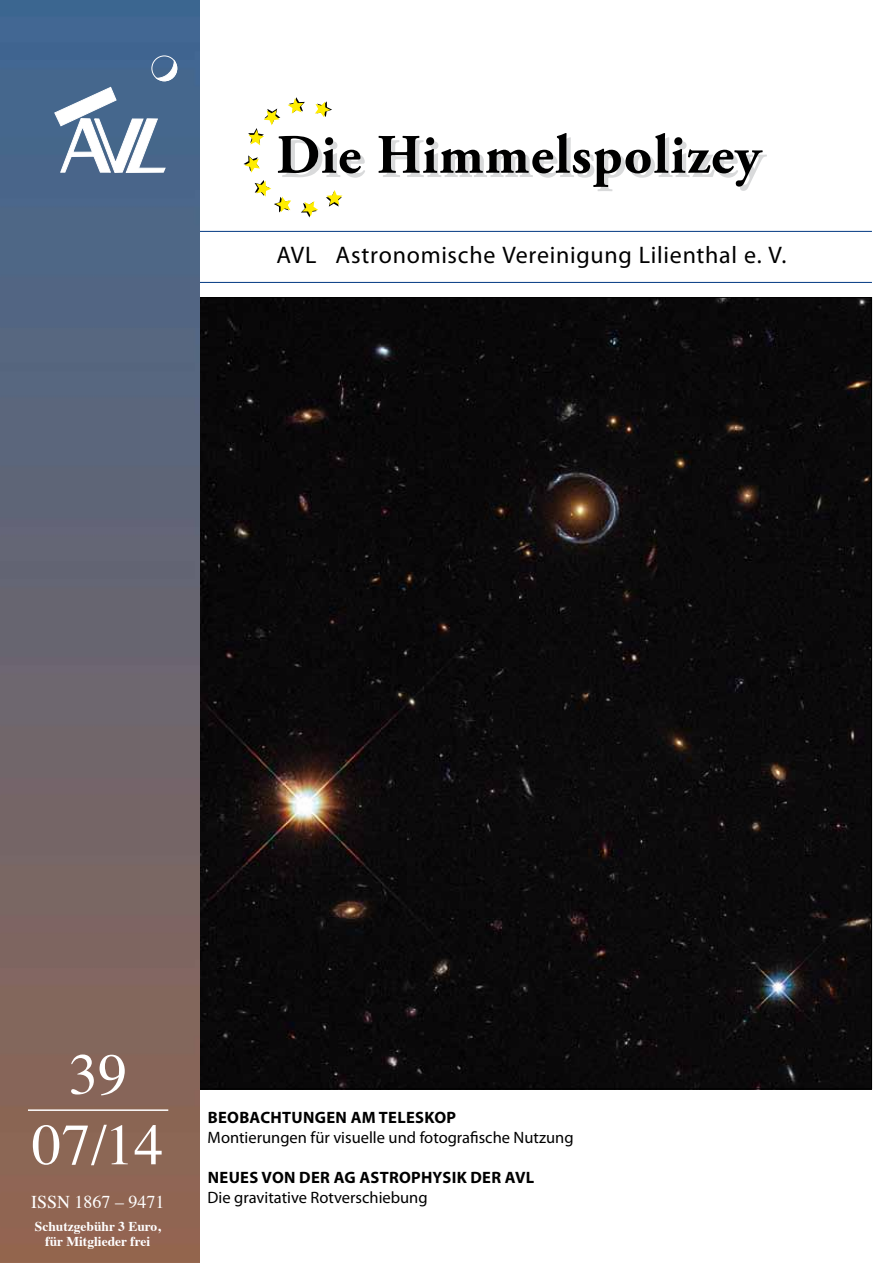
<style>
.page{position:relative;width:893px;height:1263px;background:#fff}
.page>*{position:absolute;margin:0;border:0;box-sizing:border-box;transform-origin:0 0}
.t1{font:58.5px/70.2px "Times";color:#fff;text-align:center}
.t2{font:700 55.5px "Adobe Garamond Pro";letter-spacing:.02em;color:#000}
.t3{font:24px "Myriad Pro";letter-spacing:.03em;color:#000}
.t4{font:18px "Times";color:#fff}
.t5{font:16.5px "Myriad Pro";color:#000}
.t6{font:700 16.5px "Myriad Pro";letter-spacing:.02em;color:#000}
.t7{font:700 13.5px/14.7px "Times";color:#fff;text-align:center}
</style>
<div class="page">
<hr style="left:173px;top:231px;width:699px;height:1px;background:#003882">
<hr style="left:172px;top:282px;width:700px;height:1px;background:#003882">
<img style="left:199px;top:299px;width:671px;height:788px">
<svg style="left:326px;top:190px;width:16px;height:17px"></svg>
<svg style="left:301px;top:201px;width:17px;height:16px"></svg>
<svg style="left:255px;top:180px;width:36px;height:32px"></svg>
<svg style="left:244px;top:155px;width:16px;height:18px"></svg>
<svg style="left:248px;top:109px;width:32px;height:36px"></svg>
<svg style="left:288px;top:97px;width:17px;height:17px"></svg>
<svg style="left:315px;top:101px;width:17px;height:16px"></svg>
<img style="left:0;top:0;width:199px;height:1263px">
<hr style="left:28px;top:1109px;width:140px;height:2px;background:#fff">
<svg style="left:156px;top:61px;width:21px;height:20px"></svg>
<div style="left:151px;top:56px;width:26px;height:25px;border:1px solid #fff;border-radius:50%"></div>
<svg style="left:54px;top:87px;width:111px;height:86px"></svg>
<h2 class="t2" style="left:276px;top:123px;width:486px">Die Himmelspolizey</h2>
<h3 class="t3" style="left:276px;top:240px;width:511px">AVL Astronomische Vereinigung Lilienthal e. V.</h3>
<h1 class="t1" style="left:32px;top:1034px;width:132px">39<br>07/14</h1>
<p class="t4" style="left:31px;top:1184px;width:135px">ISSN 1867 – 9471</p>
<p class="t7" style="left:35px;top:1218px;width:127px">Schutzgebühr 3 Euro, für Mitglieder frei</p>
<p class="t6" style="left:208px;top:1107px;width:250px">BEOBACHTUNGEN AM TELESKOP</p>
<p class="t5" style="left:208px;top:1127px;width:367px">Montierungen für visuelle und fotografische Nutzung</p>
<p class="t6" style="left:208px;top:1166px;width:308px">NEUES VON DER AG ASTROPHYSIK DER AVL</p>
<p class="t5" style="left:208px;top:1187px;width:221px">Die gravitative Rotverschiebung</p>
</div>
